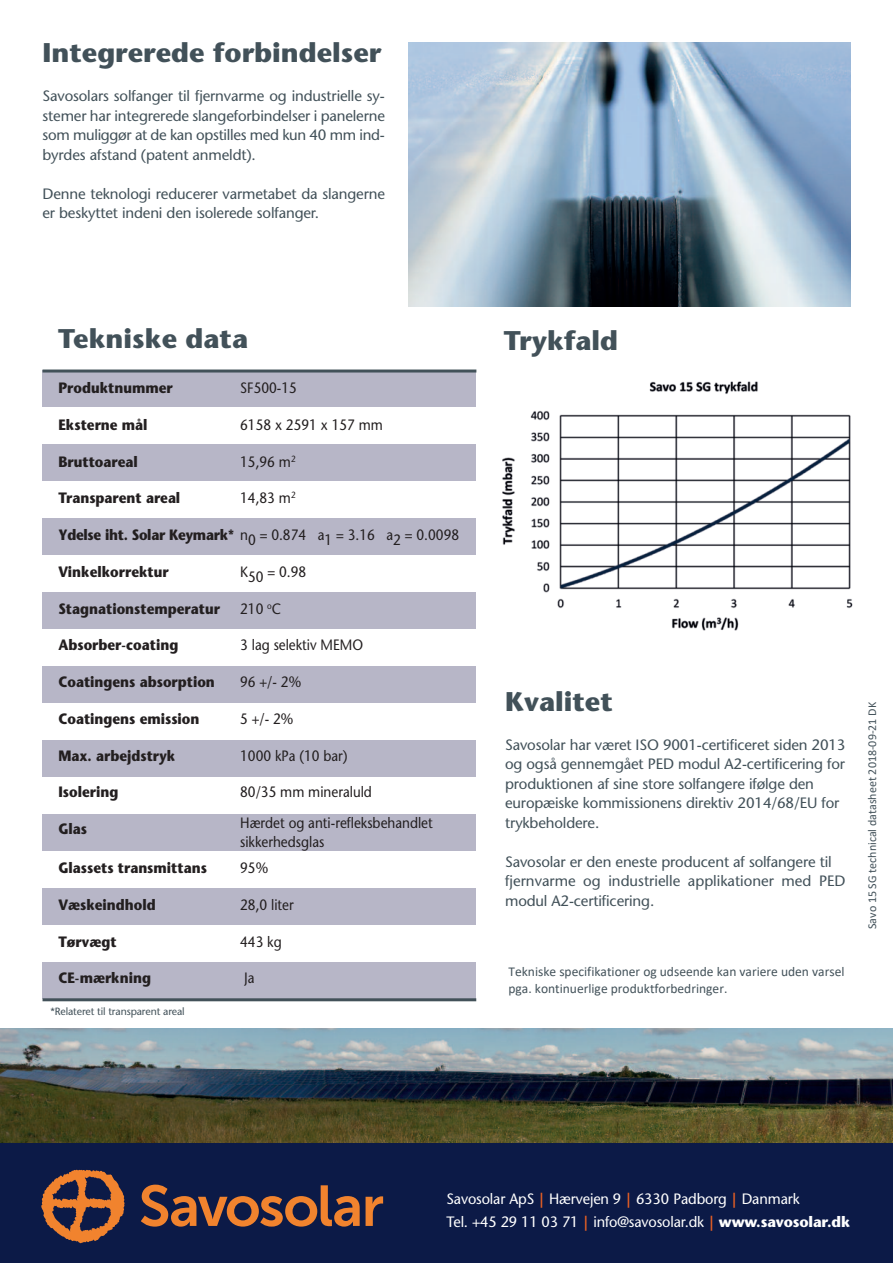
<style>
.page{position:relative;width:893px;height:1263px;background:#fff}
.page>*{position:absolute;margin:0;border:0;box-sizing:border-box;transform-origin:0 0}
.t1{font:700 27px "Stone Sans";color:#425159}
.t2{font:15px/19.5px "Stone Sans";letter-spacing:-.01em;color:#425159}
.t3{font:700 15px "Stone Sans";color:#231f20;scale:.9 1}
.t4{font:15px/18.8px "Stone Sans";color:#231f20;scale:.9 1}
.t5{font:15px/22.5px "Stone Sans";letter-spacing:-.01em;color:#fff}
.t6{font:13.5px/16.2px "Calibri";color:#43525a}
.t7{font:12px "Calibri";color:#43525a}
.t8{font:10.5px "Stone Sans";letter-spacing:-.01em;color:#425159}
.s1{font-weight:700}
.s2{font-weight:700;color:#ec6123}
</style>
<div class="page">
<div style="left:43px;top:370px;width:433px;height:36px;background:#b7b6c7"></div>
<div style="left:43px;top:443px;width:433px;height:37px;background:#b7b6c7"></div>
<div style="left:43px;top:517px;width:433px;height:37px;background:#b7b6c7"></div>
<div style="left:43px;top:591px;width:433px;height:37px;background:#b7b6c7"></div>
<div style="left:43px;top:665px;width:433px;height:37px;background:#b7b6c7"></div>
<div style="left:43px;top:739px;width:433px;height:37px;background:#b7b6c7"></div>
<div style="left:43px;top:813px;width:433px;height:37px;background:#b7b6c7"></div>
<div style="left:43px;top:887px;width:433px;height:37px;background:#b7b6c7"></div>
<div style="left:43px;top:961px;width:433px;height:37px;background:#b7b6c7"></div>
<div style="left:0;top:1141px;width:893px;height:122px;background:#0c1a47"></div>
<img style="left:502px;top:381px;width:351px;height:250px">
<svg style="left:141px;top:1184px;width:219px;height:42px"></svg>
<svg style="left:366px;top:1196px;width:17px;height:30px"></svg>
<svg style="left:41px;top:1169px;width:84px;height:74px"></svg>
<img style="left:408px;top:43px;width:442px;height:263px">
<hr style="left:43px;top:369px;width:433px;height:3px;background:#425159">
<hr style="left:43px;top:998px;width:433px;height:3px;background:#425159">
<img style="left:0;top:1028px;width:893px;height:114px">
<h1 class="t1" style="left:43px;top:42px;width:340px">Integrerede forbindelser</h1>
<p class="t2" style="left:43px;top:88px;width:344px;text-align:justify">Savosolars solfanger til fjernvarme og industrielle sy&shy;stemer har integrerede slangeforbindelser i panelerne som muliggør at de kan opstilles med kun 40 mm ind&shy;byrdes afstand (patent anmeldt).</p>
<p class="t2" style="left:43px;top:185px;width:344px">Denne teknologi reducerer varmetabet da slangerne er beskyttet indeni den isolerede solfanger.</p>
<h1 class="t1" style="left:58px;top:328px;width:191px">Tekniske data</h1>
<h1 class="t1" style="left:504px;top:330px;width:116px">Trykfald</h1>
<p class="t3" style="left:58px;top:382px;width:129px">Produktnummer</p>
<p class="t4" style="left:240px;top:380px;width:65px">SF500-15</p>
<p class="t3" style="left:58px;top:419px;width:100px">Eksterne mål</p>
<p class="t4" style="left:240px;top:417px;width:160px">6158 x 2591 x 157 mm</p>
<p class="t3" style="left:58px;top:456px;width:90px">Bruttoareal</p>
<p class="t4" style="left:240px;top:454px;width:63px">15,96 m<sup>2</sup></p>
<p class="t3" style="left:58px;top:492px;width:137px">Transparent areal</p>
<p class="t4" style="left:240px;top:490px;width:63px">14,83 m<sup>2</sup></p>
<p class="t4" style="left:58px;top:527px;width:447px"><span class="s1">Ydelse iht. Solar Keymark*</span> n0 = 0.874 a1 = 3.16 a2 = 0.0098</p>
<p class="t3" style="left:58px;top:566px;width:124px">Vinkelkorrektur</p>
<p class="t4" style="left:240px;top:564px;width:75px">K50 = 0.98</p>
<p class="t3" style="left:58px;top:603px;width:181px">Stagnationstemperatur</p>
<p class="t4" style="left:240px;top:601px;width:47px">210 <sup>o</sup>C</p>
<p class="t3" style="left:58px;top:639px;width:135px">Absorber-coating</p>
<p class="t4" style="left:240px;top:637px;width:138px">3 lag selektiv MEMO</p>
<p class="t3" style="left:58px;top:676px;width:175px">Coatingens absorption</p>
<p class="t4" style="left:240px;top:674px;width:69px">96 +/- 2%</p>
<p class="t3" style="left:58px;top:713px;width:158px">Coatingens emission</p>
<p class="t4" style="left:240px;top:711px;width:61px">5 +/- 2%</p>
<p class="t3" style="left:58px;top:750px;width:131px">Max. arbejdstryk</p>
<p class="t4" style="left:240px;top:748px;width:121px">1000 kPa (10 bar)</p>
<p class="t3" style="left:58px;top:786px;width:68px">Isolering</p>
<p class="t4" style="left:240px;top:784px;width:148px">80/35 mm mineraluld</p>
<p class="t3" style="left:58px;top:823px;width:33px">Glas</p>
<p class="t4" style="left:240px;top:815px;width:216px">Hærdet og anti-refleksbehandlet sikkerhedsglas</p>
<p class="t3" style="left:58px;top:862px;width:166px">Glassets transmittans</p>
<p class="t4" style="left:240px;top:860px;width:33px">95%</p>
<p class="t3" style="left:58px;top:899px;width:110px">Væskeindhold</p>
<p class="t4" style="left:240px;top:897px;width:61px">28,0 liter</p>
<p class="t3" style="left:58px;top:936px;width:66px">Tørvægt</p>
<p class="t4" style="left:240px;top:934px;width:48px">443 kg</p>
<p class="t3" style="left:58px;top:972px;width:104px">CE-mærkning</p>
<p class="t4" style="left:244px;top:970px;width:13px">Ja</p>
<p class="t8" style="left:50px;top:1007px;width:136px">*Relateret til transparent areal</p>
<h1 class="t1" style="left:505px;top:691px;width:109px">Kvalitet</h1>
<p class="t2" style="left:505px;top:737px;width:342px">Savosolar har været ISO 9001-certificeret siden 2013 og også gennemgået PED modul A2-certificering for produktionen af sine store solfangere ifølge den europæiske kommissionens direktiv 2014/68/EU for trykbeholdere.</p>
<p class="t2" style="left:505px;top:853px;width:342px">Savosolar er den eneste producent af solfangere til fjernvarme og industrielle applikationer med PED modul A2-certificering.</p>
<p class="t6" style="left:508px;top:963px;width:337px">Tekniske specifikationer og udseende kan variere uden varsel pga. kontinuerlige produktforbedringer.</p>
<p class="t7" style="left:864px;top:929px;width:228px;rotate:-90deg">Savo 15 SG technical datasheet 2018-09-21 DK</p>
<p class="t5" style="left:446px;top:1189px;width:405px">Savosolar ApS <span class="s2">|</span> Hærvejen 9 <span class="s2">|</span> 6330 Padborg <span class="s2">|</span> Danmark<br>Tel. +45 29 11 03 71 <span class="s2">|</span> info@savosolar.dk <span class="s2">|</span> <span class="s1">www.savosolar.dk</span></p>
</div>
